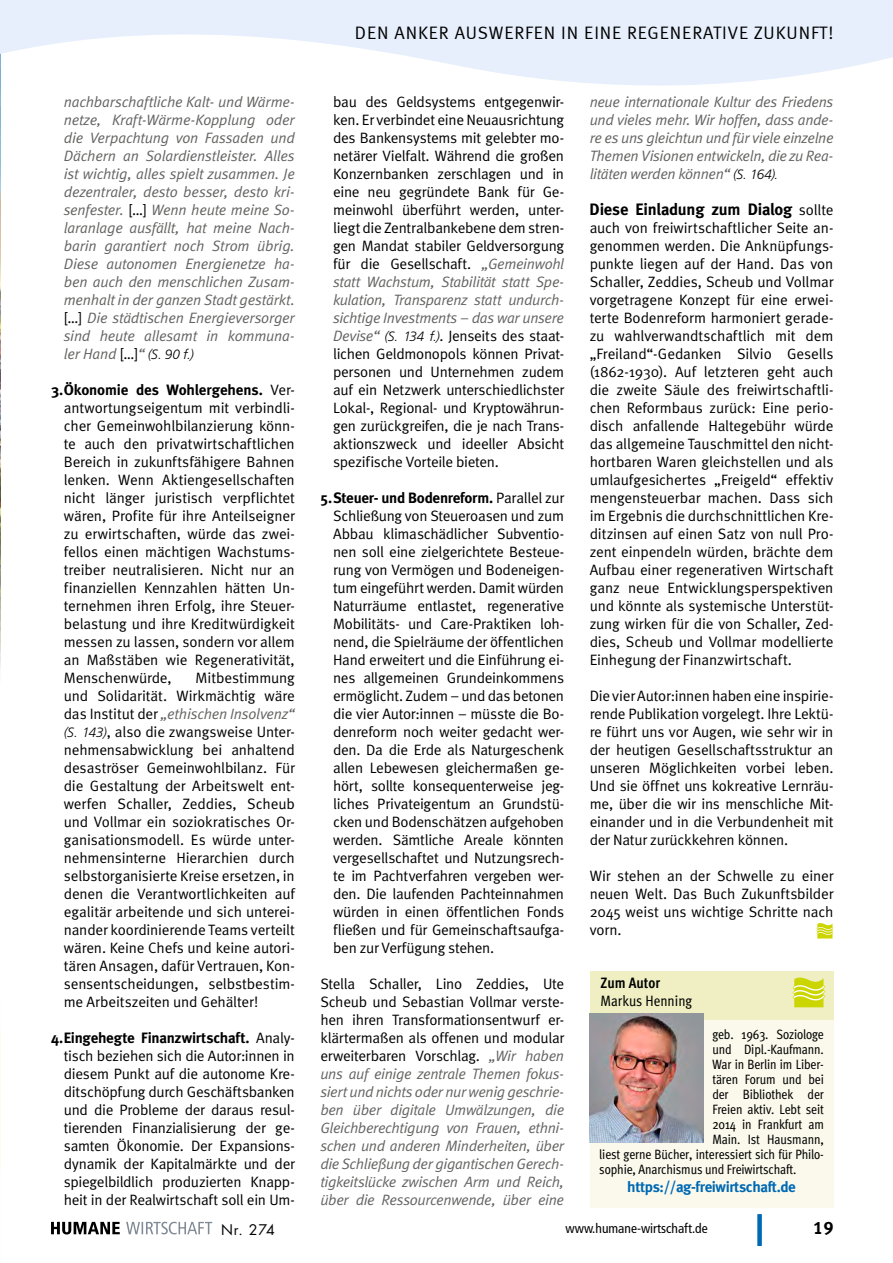
<style>
.page{position:relative;width:893px;height:1263px;background:#fff}
.page>*{position:absolute;margin:0;border:0;box-sizing:border-box;transform-origin:0 0}
.t1{font:18px "Meta Normal LF";letter-spacing:.05em;color:#000}
.t2{font:18px "Meta Bold LF";color:#000}
.Fließtext_Meta_Normal{font:700 16.5px "Meta";letter-spacing:-.015em;color:#000}
.Fließtext_Meta_Normal-2{font:15px/18px "Meta Normal";letter-spacing:-.015em;color:#000;text-align:justify}
.Fließtext_Meta_Normal-3{font:italic 15px/18px "Meta Normal";letter-spacing:-.02em;color:#636362;text-align:justify}
.Meta_10-14_standard-absatz{font:700 15px "Meta";letter-spacing:-.025em;color:#0069b3}
.t3{font:15px "Meta Cond";color:#000}
.t4{font:700 15px "Meta Cond";color:#000}
.t5{font:14.25px "Futura";color:#000}
.Meta_10-14_standard-absatz-2{font:13.5px "Meta Cond";letter-spacing:-.01em;color:#000}
.t6{font:condensed 13.5px "Frutiger 57";color:#000}
.s1{font-style:normal;color:#000}
.s2{font-family:"Frutiger LT";font-weight:300;font-size:13.5px;color:#000}
.s3{font-family:"Meta";font-weight:700}
.s4{font-style:italic;color:#636362}
.s5{font-family:"Frutiger LT";font-weight:300;font-style:italic;font-size:13.5px}
.s6{font-family:"Meta Normal";font-weight:400;font-size:15px}
</style>
<div class="page">
<img style="left:0;top:94px;width:1px;height:580px">
<div style="left:757px;top:1214px;width:5px;height:32px;background:#0069b3"></div>
<svg style="left:51px;top:1222px;width:69px;height:12px"></svg>
<svg style="left:126px;top:1222px;width:86px;height:12px"></svg>
<svg style="left:816px;top:923px;width:17px;height:15px"></svg>
<div style="left:590px;top:971px;width:243px;height:51px;background:#efefc3"></div>
<div style="left:590px;top:1020px;width:243px;height:188px;background:#fbf9ec"></div>
<img style="left:590px;top:1013px;width:114px;height:130px">
<svg style="left:792px;top:977px;width:33px;height:30px"></svg>
<svg style="left:0;top:0;width:893px;height:94px;fill:#e6effb"></svg>
<p class="Fließtext_Meta_Normal-3" style="left:64px;top:93px;width:233px">nachbarschaftliche Kalt- und Wärme&shy;netze, Kraft-Wärme-Kopplung oder die Verpachtung von Fassaden und Dächern an Solardienstleister. Alles ist wichtig, alles spielt zusammen. Je dezentraler, desto besser, desto kri&shy;senfester. <span class="s1">[…]</span> Wenn heute meine So&shy;laranlage ausfällt, hat meine Nach&shy;barin garantiert noch Strom übrig.<br>Diese autonomen Energienetze ha&shy;ben auch den menschlichen Zusam&shy;menhalt in der ganzen Stadt gestärkt. <span class="s1">[…]</span> Die städtischen Energieversorger sind heute allesamt in kommuna&shy;ler Hand <span class="s1">[…]</span>“ <span class="s2">(S. 90 f.)</span></p>
<p class="Fließtext_Meta_Normal-2" style="left:64px;top:381px;width:233px;text-indent:-13px"><span class="s3">3.Ökonomie des Wohlergehens.</span> Ver&shy;antwortungseigentum mit verbindli&shy;cher Gemeinwohlbilanzierung könn&shy;te auch den privatwirtschaftlichen Bereich in zukunftsfähigere Bahnen lenken. Wenn Aktiengesellschaften nicht länger juristisch verpflichtet wären, Profite für ihre Anteilseigner zu erwirtschaften, würde das zwei&shy;fellos einen mächtigen Wachstums&shy;treiber neutralisieren. Nicht nur an finanziellen Kennzahlen hätten Un&shy;ternehmen ihren Erfolg, ihre Steuer&shy;belastung und ihre Kreditwürdigkeit messen zu lassen, sondern vor allem an Maßstäben wie Regenerativität, Menschenwürde,</p>
<p class="Fließtext_Meta_Normal-2" style="left:64px;top:669px;width:233px;text-indent:132px">Mitbestimmung und Solidarität. Wirkmächtig wäre das Institut der <span class="s4">„ethischen Insolvenz“ </span><span class="s5">(S. 143)</span>, also die zwangsweise Unter&shy;nehmensabwicklung bei anhaltend desaströser Gemeinwohlbilanz. Für die Gestaltung der Arbeitswelt ent&shy;werfen Schaller, Zeddies, Scheub und Vollmar ein soziokratisches Or&shy;ganisationsmodell. Es würde unter&shy;nehmensinterne Hierarchien durch selbstorganisierte Kreise ersetzen, in denen die Verantwortlichkeiten auf egalitär arbeitende und sich unterei&shy;nander koordinierende Teams verteilt wären. Keine Chefs und keine autori&shy;tären Ansagen, dafür Vertrauen, Kon&shy;sensentscheidungen, selbstbestim&shy;me Arbeitszeiten und Gehälter!</p>
<p class="Fließtext_Meta_Normal-2" style="left:64px;top:1029px;width:233px;text-indent:-13px"><span class="s3">4.Eingehegte Finanzwirtschaft.</span> Analy&shy;tisch beziehen sich die Autor:innen in diesem Punkt auf die autonome Kre&shy;ditschöpfung durch Geschäftsbanken und die Probleme der daraus resul&shy;tierenden Finanzialisierung der ge&shy;samten Ökonomie. Der Expansions&shy;dynamik der Kapitalmärkte und der spiegelbildlich produzierten Knapp&shy;heit in der Realwirtschaft soll ein Um-</p>
<p class="t1" style="left:355px;top:22px;width:480px">DEN ANKER AUSWERFEN IN EINE REGENERATIVE ZUKUNFT!</p>
<p class="Fließtext_Meta_Normal-2" style="left:333px;top:93px;width:233px">bau des Geldsystems entgegenwir&shy;ken. Er verbindet eine Neuausrichtung des Bankensystems mit gelebter mo&shy;netärer Vielfalt. Während die großen Konzernbanken zerschlagen und in eine neu gegründete Bank für Ge&shy;meinwohl überführt werden, unter&shy;liegt die Zentralbankebene dem stren&shy;gen Mandat stabiler Geldversorgung für die Gesellschaft. <span class="s4">„Gemeinwohl statt Wachstum, Stabilität statt Spe&shy;kulation, Transparenz statt undurch&shy;sichtige Investments – das war unsere Devise“</span> <span class="s5">(S. 134 f.)</span>. Jenseits des staat&shy;lichen Geldmonopols können Privat&shy;personen und Unternehmen zudem auf ein Netzwerk unterschiedlichster Lokal-, Regional- und Kryptowährun&shy;gen zurückgreifen, die je nach Trans&shy;aktionszweck und ideeller Absicht spezifische Vorteile bieten.</p>
<p class="Fließtext_Meta_Normal-2" style="left:333px;top:489px;width:233px;text-indent:-13px"><span class="s3">5.Steuer- und Bodenreform.</span> Parallel zur Schließung von Steueroasen und zum Abbau klimaschädlicher Subventio&shy;nen soll eine zielgerichtete Besteue&shy;rung von Vermögen und Bodeneigen&shy;tum eingeführt werden. Damit würden Naturräume entlastet, regenerative Mobilitäts- und Care-Praktiken loh&shy;nend, die Spielräume der öffentlichen Hand erweitert und die Einführung ei&shy;nes allgemeinen Grundeinkommens ermöglicht. Zudem – und das betonen die vier Autor:innen – müsste die Bo&shy;denreform noch weiter gedacht wer&shy;den. Da die Erde als Naturgeschenk allen Lebewesen gleichermaßen ge&shy;hört, sollte konsequenterweise jeg&shy;liches Privateigentum an Grundstü&shy;cken und Bodenschätzen aufgehoben werden. Sämtliche Areale könnten vergesellschaftet und Nutzungsrech&shy;te im Pachtverfahren vergeben wer&shy;den. Die laufenden Pachteinnahmen würden in einen öffentlichen Fonds fließen und für Gemeinschaftsaufga&shy;ben zur Verfügung stehen.</p>
<p class="Fließtext_Meta_Normal-3" style="left:320px;top:975px;width:245px"><span class="s1">Stella Schaller, Lino Zeddies, Ute Scheub und Sebastian Vollmar verste&shy;hen ihren Transformationsentwurf er&shy;klärtermaßen als offenen und modular erweiterbaren Vorschlag.</span> „Wir haben uns auf einige zentrale Themen fokus&shy;siert und nichts oder nur wenig geschrie&shy;ben über digitale Umwälzungen, die Gleichberechtigung von Frauen, ethni&shy;schen und anderen Minderheiten, über die Schließung der gigantischen Gerech&shy;tigkeitslücke zwischen Arm und Reich, über die Ressourcenwende, über eine</p>
<p class="Fließtext_Meta_Normal-3" style="left:590px;top:93px;width:245px">neue internationale Kultur des Friedens und vieles mehr. Wir hoffen, dass ande&shy;re es uns gleichtun und für viele einzelne Themen Visionen entwickeln, die zu Rea&shy;litäten werden können“ <span class="s2">(S. 164).</span></p>
<p class="Fließtext_Meta_Normal" style="left:590px;top:200px;width:245px">Diese Einladung zum Dialog <span class="s6">sollte</span></p>
<p class="Fließtext_Meta_Normal-2" style="left:590px;top:219px;width:245px">auch von freiwirtschaftlicher Seite an&shy;genommen werden. Die Anknüpfungs&shy;punkte liegen auf der Hand. Das von Schaller, Zeddies, Scheub und Vollmar vorgetragene Konzept für eine erwei&shy;terte Bodenreform harmoniert gerade&shy;zu wahlverwandtschaftlich mit dem „Freiland“-Gedanken Silvio Gesells (1862-1930). Auf letzteren geht auch die zweite Säule des freiwirtschaftli&shy;chen Reformbaus zurück: Eine perio&shy;disch anfallende Haltegebühr würde das allgemeine Tauschmittel den nicht&shy;hortbaren Waren gleichstellen und als umlaufgesichertes „Freigeld“ effektiv mengensteuerbar machen. Dass sich im Ergebnis die durchschnittlichen Kre&shy;ditzinsen auf einen Satz von null Pro&shy;zent einpendeln würden, brächte dem Aufbau einer regenerativen Wirtschaft ganz neue Entwicklungsperspektiven und könnte als systemische Unterstüt&shy;zung wirken für die von Schaller, Zed&shy;dies, Scheub und Vollmar modellierte Einhegung der Finanzwirtschaft.</p>
<p class="Fließtext_Meta_Normal-2" style="left:590px;top:687px;width:245px">Die vier Autor:innen haben eine inspirie&shy;rende Publikation vorgelegt. Ihre Lektü&shy;re führt uns vor Augen, wie sehr wir in der heutigen Gesellschaftsstruktur an unseren Möglichkeiten vorbei leben.<br>Und sie öffnet uns kokreative Lernräu&shy;me, über die wir ins menschliche Mit&shy;einander und in die Verbundenheit mit der Natur zurückkehren können.</p>
<p class="Fließtext_Meta_Normal-2" style="left:590px;top:867px;width:245px">Wir stehen an der Schwelle zu einer neuen Welt. Das Buch Zukunftsbilder 2045 weist uns wichtige Schritte nach vorn.</p>
<p class="t4" style="left:600px;top:974px;width:61px">Zum Autor</p>
<p class="t3" style="left:600px;top:992px;width:93px">Markus Henning</p>
<p class="Meta_10-14_standard-absatz-2" style="left:712px;top:1026px;width:113px">geb. 1963. Soziologe</p>
<p class="Meta_10-14_standard-absatz-2" style="left:712px;top:1041px;width:113px">und Dipl.-Kaufmann.</p>
<p class="Meta_10-14_standard-absatz-2" style="left:712px;top:1056px;width:113px">War in Berlin im Liber-</p>
<p class="Meta_10-14_standard-absatz-2" style="left:712px;top:1071px;width:113px">tären Forum und bei</p>
<p class="Meta_10-14_standard-absatz-2" style="left:712px;top:1086px;width:113px">der Bibliothek der</p>
<p class="Meta_10-14_standard-absatz-2" style="left:712px;top:1101px;width:113px">Freien aktiv. Lebt seit</p>
<p class="Meta_10-14_standard-absatz-2" style="left:712px;top:1116px;width:113px">2014 in Frankfurt am</p>
<p class="Meta_10-14_standard-absatz-2" style="left:712px;top:1131px;width:113px">Main. Ist Hausmann,</p>
<p class="Meta_10-14_standard-absatz-2" style="left:599px;top:1146px;width:226px">liest gerne Bücher, interessiert sich für Philo-</p>
<p class="Meta_10-14_standard-absatz-2" style="left:599px;top:1161px;width:199px">sophie, Anarchismus und Freiwirtschaft.</p>
<p class="Meta_10-14_standard-absatz" style="left:627px;top:1177px;width:170px">https://ag-freiwirtschaft.de</p>
<p class="t5" style="left:221px;top:1220px;width:55px">Nr. 274</p>
<p class="t6" style="left:566px;top:1220px;width:144px">www.humane-wirtschaft.de</p>
<p class="t2" style="left:813px;top:1217px;width:22px">19</p>
</div>
